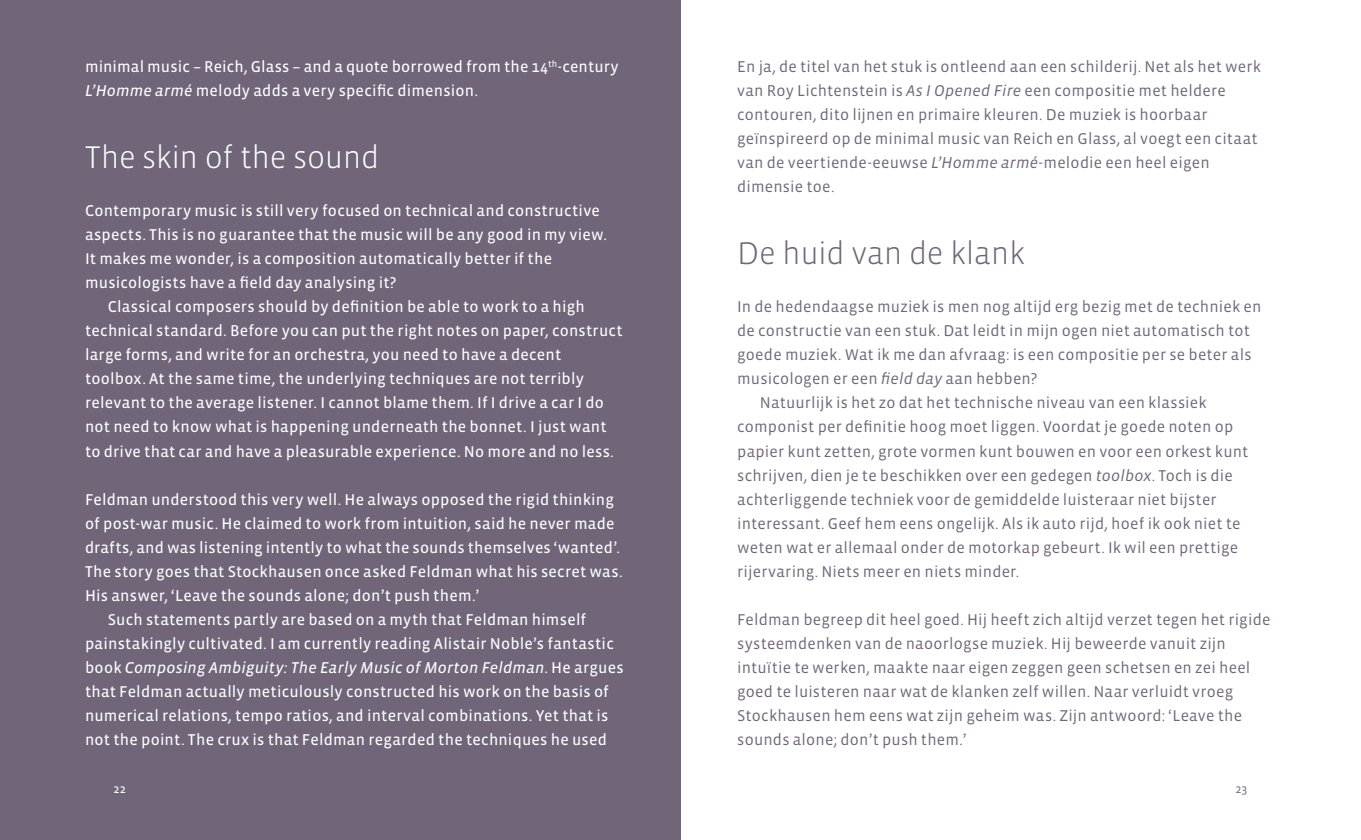
<style>
.page{position:relative;width:1361px;height:840px;background:#fff}
.page>*{position:absolute;margin:0;border:0;box-sizing:border-box;transform-origin:0 0}
.t1{font:300 32px "Vista Sans OT";letter-spacing:-.01em;color:#fff}
.t2{font:300 32px "Vista Sans OT";letter-spacing:-.01em;color:#706579}
.t3{font:16px/24px "Vista Sans OT";letter-spacing:.015em;color:#fff}
.t4{font:16px/24px "Vista Sans OT";letter-spacing:.015em;color:#706579}
.t5{font:italic 16px "Vista Sans OT";letter-spacing:.01em;color:#fff}
.t6{font:12px "Vista Sans OT";color:#fff}
.t7{font:12px "Vista Sans OT";color:#706579}
.s1{font-style:italic}
.s2{font-style:normal}
</style>
<div class="page">
<div style="left:0;top:0;width:680px;height:839px;background:#706579"></div>
<p class="t3" style="left:85px;top:55px;width:535px">minimal music – Reich, Glass – and a quote borrowed from the 14<sup>th</sup>-century<br><span class="s1">L’Homme armé</span> melody adds a very specific dimension.</p>
<h1 class="t1" style="left:85px;top:141px;width:296px">The skin of the sound</h1>
<p class="t3" style="left:85px;top:199px;width:523px">Contemporary music is still very focused on technical and constructive aspects. This is no guarantee that the music will be any good in my view.<br>It makes me wonder, is a composition automatically better if the musicologists have a field day analysing it?</p>
<p class="t3" style="left:85px;top:295px;width:539px;text-indent:23px">Classical composers should by definition be able to work to a high technical standard. Before you can put the right notes on paper, construct large forms, and write for an orchestra, you need to have a decent toolbox. At the same time, the underlying techniques are not terribly relevant to the average listener. I cannot blame them. If I drive a car I do not need to know what is happening underneath the bonnet. I just want to drive that car and have a pleasurable experience. No more and no less.</p>
<p class="t3" style="left:85px;top:487px;width:530px">Feldman understood this very well. He always opposed the rigid thinking</p>
<p class="t3" style="left:85px;top:511px;width:531px">of post-war music. He claimed to work from intuition, said he never made</p>
<p class="t3" style="left:85px;top:535px;width:536px">drafts, and was listening intently to what the sounds themselves ‘wanted’.</p>
<p class="t3" style="left:85px;top:559px;width:539px">The story goes that Stockhausen once asked Feldman what his secret was.</p>
<p class="t3" style="left:85px;top:583px;width:395px">His answer, ‘Leave the sounds alone; don’t push them.’</p>
<p class="t3" style="left:108px;top:607px;width:480px">Such statements partly are based on a myth that Feldman himself</p>
<p class="t3" style="left:85px;top:631px;width:530px">painstakingly cultivated. I am currently reading Alistair Noble’s fantastic</p>
<p class="t5" style="left:85px;top:658px;width:540px"><span class="s2">book</span> Composing Ambiguity: The Early Music of Morton Feldman<span class="s2">. He argues</span></p>
<p class="t3" style="left:85px;top:679px;width:525px">that Feldman actually meticulously constructed his work on the basis of</p>
<p class="t3" style="left:85px;top:703px;width:525px">numerical relations, tempo ratios, and interval combinations. Yet that is</p>
<p class="t3" style="left:85px;top:727px;width:523px">not the point. The crux is that Feldman regarded the techniques he used</p>
<p class="t4" style="left:737px;top:55px;width:525px">En ja, de titel van het stuk is ontleend aan een schilderij. Net als het werk van Roy Lichtenstein is <span class="s1">As I Opened Fire</span> een compositie met heldere contouren, dito lijnen en primaire kleuren. De muziek is hoorbaar geïnspireerd op de minimal music van Reich en Glass, al voegt een citaat van de veertiende-eeuwse <span class="s1">L’Homme armé</span>-melodie een heel eigen dimensie toe.</p>
<h1 class="t2" style="left:737px;top:237px;width:289px">De huid van de klank</h1>
<p class="t4" style="left:737px;top:295px;width:526px">In de hedendaagse muziek is men nog altijd erg bezig met de techniek en</p>
<p class="t4" style="left:737px;top:319px;width:514px">de constructie van een stuk. Dat leidt in mijn ogen niet automatisch tot</p>
<p class="t4" style="left:737px;top:343px;width:516px">goede muziek. Wat ik me dan afvraag: is een compositie per se beter als</p>
<p class="t4" style="left:737px;top:367px;width:301px">musicologen er een <span class="s1">field day</span> aan hebben?</p>
<p class="t4" style="left:760px;top:391px;width:448px">Natuurlijk is het zo dat het technische niveau van een klassiek</p>
<p class="t4" style="left:737px;top:415px;width:497px">componist per definitie hoog moet liggen. Voordat je goede noten op</p>
<p class="t4" style="left:737px;top:439px;width:512px">papier kunt zetten, grote vormen kunt bouwen en voor een orkest kunt</p>
<p class="t4" style="left:737px;top:463px;width:497px">schrijven, dien je te beschikken over een gedegen <span class="s1">toolbox</span>. Toch is die</p>
<p class="t4" style="left:737px;top:487px;width:481px">achterliggende techniek voor de gemiddelde luisteraar niet bijster</p>
<p class="t4" style="left:737px;top:511px;width:505px">interessant. Geef hem eens ongelijk. Als ik auto rijd, hoef ik ook niet te</p>
<p class="t4" style="left:737px;top:535px;width:502px">weten wat er allemaal onder de motorkap gebeurt. Ik wil een prettige</p>
<p class="t4" style="left:737px;top:559px;width:284px">rijervaring. Niets meer en niets minder.</p>
<p class="t4" style="left:737px;top:607px;width:535px">Feldman begreep dit heel goed. Hij heeft zich altijd verzet tegen het rigide systeemdenken van de naoorlogse muziek. Hij beweerde vanuit zijn intuïtie te werken, maakte naar eigen zeggen geen schetsen en zei heel goed te luisteren naar wat de klanken zelf willen. Naar verluidt vroeg Stockhausen hem eens wat zijn geheim was. Zijn antwoord: ‘Leave the sounds alone; don’t push them.’</p>
<p class="t6" style="left:113px;top:782px;width:14px">22</p>
<p class="t7" style="left:1235px;top:782px;width:14px">23</p>
</div>
